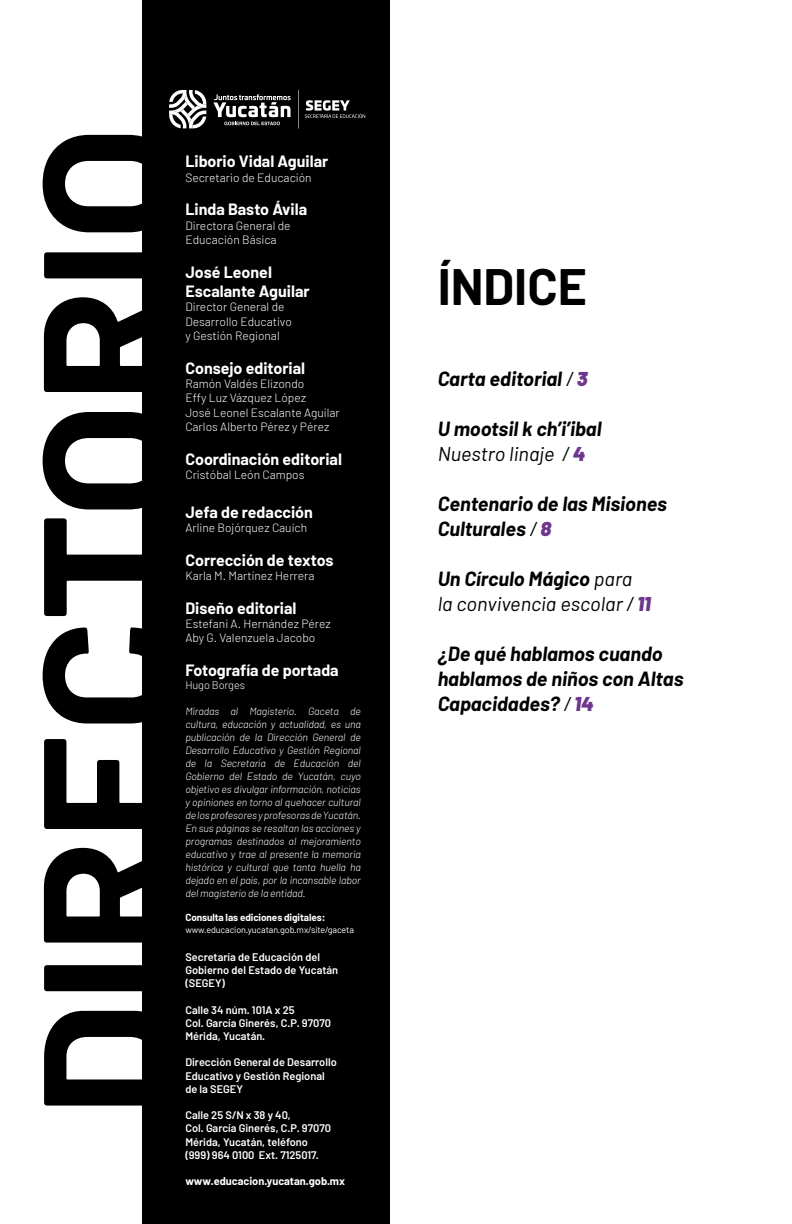
<style>
.page{position:relative;width:792px;height:1224px;background:#fff}
.page>*{position:absolute;margin:0;border:0;box-sizing:border-box;transform-origin:0 0}
.t1{font:700 185px "Barlow";color:#000}
.t2{font:700 50px "Barlow";color:#000}
.t3{font:italic 700 20px/25px "Barlow";color:#010202}
.t4{font:italic 20px/25px "Barlow";color:#010202}
.t5{font:700 16px/19.2px "Barlow";color:#fff}
.t6{font:300 12px/14.4px "Barlow";color:#fff}
.t7{font:600 11px/13.2px "Barlow";color:#fff}
.t8{font:700 11px "Barlow";color:#fff}
.t9{font:300 11px "Barlow";letter-spacing:-.01em;color:#fff}
.t10{font:italic 300 10.5px/13px "Barlow";letter-spacing:-.01em;color:#fff;text-align:justify}
.t11{font:700 10px "Barlow";letter-spacing:-.01em;color:#fff}
.t12{font:9px "Barlow";letter-spacing:-.01em;color:#fff}
.s1{font-weight:400;color:#000}
.s2{font-weight:900;color:#6e368c}
.s3{font-weight:400}
.s4{font-weight:700}
</style>
<div class="page">
<div style="left:143px;top:0;width:247px;height:1224px;background:#000"></div>
<svg style="left:169px;top:90px;width:37px;height:38px"></svg>
<hr style="left:298px;top:90px;width:1px;height:39px;background:#fff">
<svg style="left:305px;top:100px;width:60px;height:18px"></svg>
<svg style="left:213px;top:94px;width:78px;height:31px"></svg>
<h1 class="t1" style="left:-8px;top:1117px;width:992px;rotate:-90deg">DIRECTORIO</h1>
<h3 class="t5" style="left:185px;top:152px;width:144px">Liborio Vidal Aguilar</h3>
<p class="t6" style="left:185px;top:170px;width:128px">Secretario de Educación</p>
<h3 class="t5" style="left:185px;top:200px;width:123px">Linda Basto Ávila</h3>
<p class="t6" style="left:185px;top:218px;width:107px">Directora General de<br>Educación Básica</p>
<h3 class="t5" style="left:185px;top:262px;width:126px">José Leonel<br>Escalante Aguilar</h3>
<p class="t6" style="left:185px;top:299px;width:108px">Director General de<br>Desarrollo Educativo y Gestión Regional</p>
<h3 class="t5" style="left:185px;top:358px;width:121px">Consejo editorial</h3>
<p class="t6" style="left:185px;top:376px;width:156px">Ramón Valdés Elizondo<br>Effy Luz Vázquez López<br>José Leonel Escalante Aguilar<br>Carlos Alberto Pérez y Pérez</p>
<h3 class="t5" style="left:185px;top:449px;width:158px">Coordinación editorial</h3>
<p class="t6" style="left:185px;top:467px;width:121px">Cristóbal León Campos</p>
<h3 class="t5" style="left:185px;top:502px;width:129px">Jefa de redacción</h3>
<p class="t6" style="left:185px;top:520px;width:123px">Arline Bojórquez Cauich</p>
<h3 class="t5" style="left:185px;top:550px;width:150px">Corrección de textos</h3>
<p class="t6" style="left:185px;top:568px;width:131px">Karla M. Martínez Herrera</p>
<h3 class="t5" style="left:185px;top:598px;width:113px">Diseño editorial</h3>
<p class="t6" style="left:185px;top:616px;width:147px">Estefani A. Hernández Pérez<br>Aby G. Valenzuela Jacobo</p>
<h3 class="t5" style="left:185px;top:661px;width:155px">Fotografía de portada</h3>
<p class="t9" style="left:185px;top:678px;width:61px">Hugo Borges</p>
<p class="t10" style="left:185px;top:705px;width:177px">Miradas al Magisterio. Gaceta de cultura, educación y actualidad, es una publicación de la Dirección General de Desarrollo Educativo y Gestión Regional de la Secretaría de Educación del Gobierno del Estado de Yucatán, cuyo objetivo es divulgar información, noticias y opiniones en torno al quehacer cultural de los profesores y profesoras de Yucatán.<br>En sus páginas se resaltan las acciones y programas destinados al mejoramiento educativo y trae al presente la memoria histórica y cultural que tanta huella ha dejado en el país, por la incansable labor del magisterio de la entidad.</p>
<p class="t11" style="left:185px;top:911px;width:141px">Consulta las ediciones digitales:</p>
<p class="t12" style="left:185px;top:924px;width:170px">www.educacion.yucatan.gob.mx/site/gaceta</p>
<p class="t7" style="left:185px;top:950px;width:154px">Secretaría de Educación del<br>Gobierno del Estado de Yucatán (SEGEY)</p>
<p class="t7" style="left:185px;top:1003px;width:147px">Calle 34 núm. 101A x 25<br>Col. García Ginerés, C.P. 97070<br>Mérida, Yucatán.</p>
<p class="t7" style="left:185px;top:1056px;width:153px">Dirección General de Desarrollo<br>Educativo y Gestión Regional de la SEGEY</p>
<p class="t7" style="left:185px;top:1109px;width:147px">Calle 25 S/N x 38 y 40,<br>Col. García Ginerés, C.P. 97070<br>Mérida, Yucatán, teléfono (999) 964 0100 Ext. 7125017.</p>
<p class="t8" style="left:185px;top:1174px;width:161px">www.educacion.yucatan.gob.mx</p>
<h2 class="t2" style="left:438px;top:256px;width:151px">ÍNDICE</h2>
<h3 class="t3" style="left:438px;top:366px;width:151px">Carta editorial <span class="s1">/</span> <span class="s2">3</span></h3>
<h3 class="t3" style="left:438px;top:416px;width:165px">U mootsil k ch’i’ibal<br><span class="s1">Nuestro linaje</span> <span class="s3">/</span> <span class="s2">4</span></h3>
<h3 class="t3" style="left:438px;top:491px;width:231px">Centenario de las Misiones<br>Culturales <span class="s3">/</span> <span class="s2">8</span></h3>
<h3 class="t4" style="left:438px;top:566px;width:214px"><span class="s4">Un Círculo Mágico</span> para la convivencia escolar / <span class="s2">11</span></h3>
<h3 class="t3" style="left:438px;top:641px;width:247px">¿De qué hablamos cuando hablamos de niños con Altas<br>Capacidades? <span class="s3">/</span> <span class="s2">14</span></h3>
</div>
